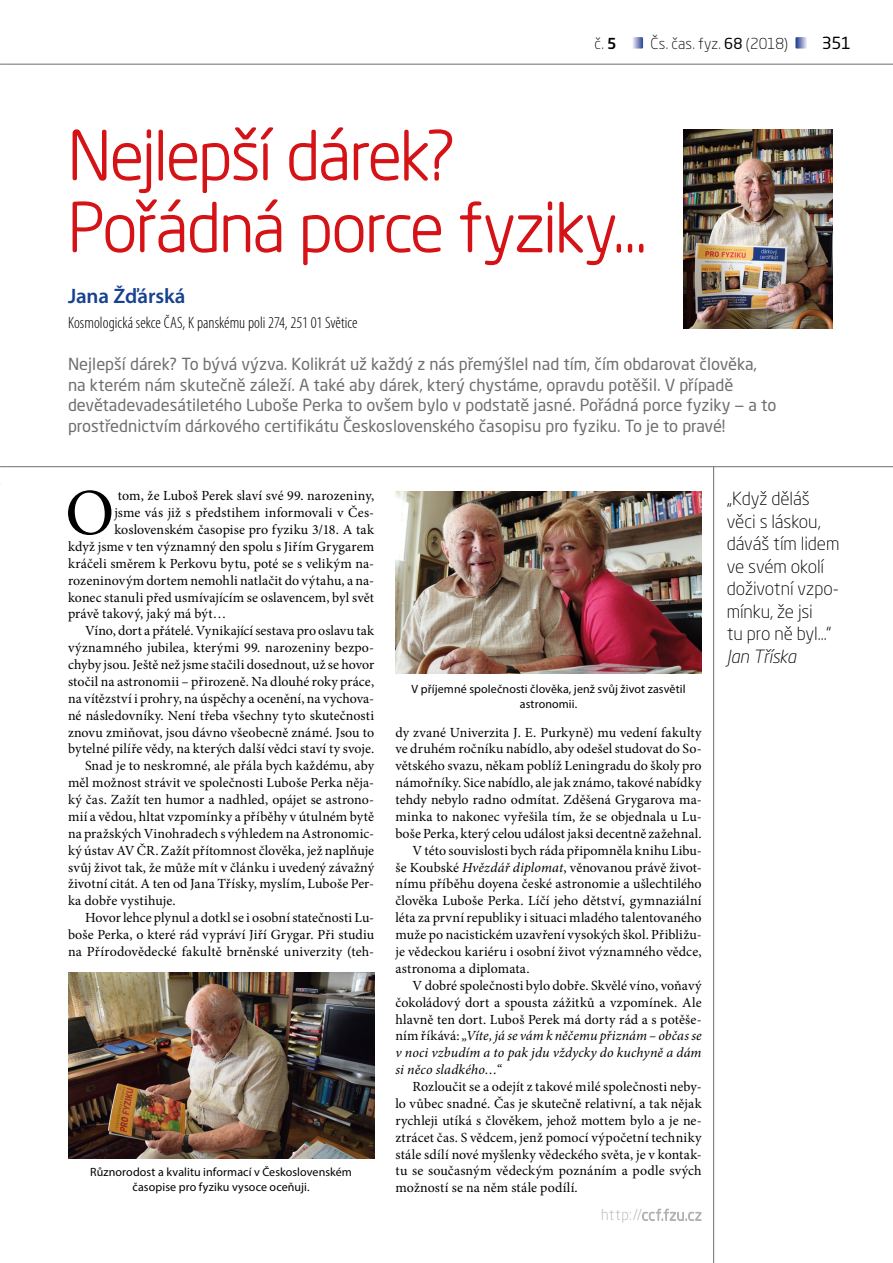
<style>
.page{position:relative;width:893px;height:1263px;background:#fff}
.page>*{position:absolute;margin:0;border:0;box-sizing:border-box;transform-origin:0 0}
.Nadpis_velký{font:300 66px/72px "Neo Sans Pro";letter-spacing:-.015em;color:#d51317}
.normální_Inic{font:65.85px "Minion Pro";color:#000}
.autor{font:600 21px "Myriad Pro";letter-spacing:-.005em;color:#174290}
.citát{font:300 18px/22.5px "Neo Sans Pro";letter-spacing:-.005em;color:#000}
.perex{font:16.5px/20.7px "Neo Sans Pro";color:#706f6f}
.autor-adresa{font:300 condensed 16.5px "Myriad Pro";color:#000}
.t1{font:16.5px "Neo Sans Pro";color:#000}
.t2{font:300 15px "Neo Sans Pro";letter-spacing:.005em;color:#000}
.normální{font:13.95px/16.8px "Minion Pro";letter-spacing:.005em;color:#000;text-align:justify}
.normální_Inic-2{font:13.95px "Minion Pro";letter-spacing:.005em;color:#000}
.popisek8{font:12px/15px "Myriad Pro";letter-spacing:.01em;color:#000;text-align:center}
.s1{font-weight:500}
.s2{font-weight:400}
.s3{font-style:italic}
</style>
<div class="page">
<hr style="left:0;top:64px;width:893px;height:1px;background:#706f6f">
<svg style="left:633px;top:37px;width:10px;height:12px"></svg>
<svg style="left:795px;top:37px;width:12px;height:12px"></svg>
<svg style="left:642px;top:1209px;width:59px;height:12px"></svg>
<hr style="left:713px;top:467px;width:1px;height:796px;background:#706f6f">
<svg style="left:289px;top:127px;width:164px;height:54px"></svg>
<svg style="left:72px;top:127px;width:210px;height:126px"></svg>
<svg style="left:303px;top:215px;width:138px;height:51px"></svg>
<svg style="left:460px;top:201px;width:92px;height:65px"></svg>
<div style="left:548px;top:215px;width:4px;height:38px;border:2px solid #d51317"></div>
<svg style="left:639px;top:244px;width:4px;height:9px"></svg>
<svg style="left:628px;top:244px;width:4px;height:9px"></svg>
<svg style="left:559px;top:201px;width:62px;height:65px"></svg>
<img style="left:683px;top:129px;width:149px;height:200px">
<img style="left:395px;top:492px;width:307px;height:181px">
<img style="left:68px;top:973px;width:306px;height:185px">
<hr style="left:0;top:466px;width:893px;height:1px;background:#706f6f">
<p class="t2" style="left:595px;top:34px;width:23px">č. <span class="s1">5</span></p>
<p class="t2" style="left:651px;top:34px;width:139px">Čs. čas. fyz. <span class="s2">68</span> (2018)</p>
<p class="t1" style="left:822px;top:32px;width:31px">351</p>
<p class="Nadpis_velký" style="left:68px;top:119px;width:580px">Nejlepší dárek?<br>Pořádná porce fyziky…</p>
<p class="autor" style="left:68px;top:283px;width:119px">Jana Žďárská</p>
<p class="autor-adresa" style="left:68px;top:313px;width:291px">Kosmologická sekce ČAS, K panskému poli 274, 251 01 Světice</p>
<p class="perex" style="left:68px;top:353px;width:710px">Nejlepší dárek? To bývá výzva. Kolikrát už každý z nás přemýšlel nad tím, čím obdarovat člověka, na kterém nám skutečně záleží. A také aby dárek, který chystáme, opravdu potěšil. V případě devětadevadesátiletého Luboše Perka to ovšem bylo v podstatě jasné. Pořádná porce fyziky a to prostřednictvím dárkového certifikátu Československého časopisu pro fyziku. To je to pravé!</p>
<p class="normální_Inic" style="left:65px;top:469px;width:51px">O</p>
<p class="normální_Inic-2" style="left:118px;top:486px;width:258px">tom, že Luboš Perek slaví své 99. narozeniny,</p>
<p class="normální_Inic-2" style="left:114px;top:503px;width:261px">jsme vás již s předstihem informovali v Čes-</p>
<p class="normální_Inic-2" style="left:114px;top:520px;width:261px">koslovenském časopise pro fyziku 3/18. A tak</p>
<p class="normální_Inic-2" style="left:68px;top:537px;width:308px">když jsme v ten významný den spolu s Jiřím Grygarem</p>
<p class="normální_Inic-2" style="left:68px;top:554px;width:308px">kráčeli směrem k Perkovu bytu, poté se s velikým na-</p>
<p class="normální_Inic-2" style="left:68px;top:571px;width:308px">rozeninovým dortem nemohli natlačit do výtahu, a na-</p>
<p class="normální_Inic-2" style="left:68px;top:588px;width:308px">konec stanuli před usmívajícím se oslavencem, byl svět</p>
<p class="normální_Inic-2" style="left:68px;top:605px;width:160px">právě takový, jaký má být…</p>
<p class="normální" style="left:68px;top:622px;width:308px;text-indent:17px">Víno, dort a přátelé. Vynikající sestava pro oslavu tak významného jubilea, kterými 99. narozeniny bezpo&shy;chyby jsou. Ještě než jsme stačili dosednout, už se hovor stočil na astronomii – přirozeně. Na dlouhé roky práce, na vítězství i prohry, na úspěchy a ocenění, na vychova&shy;né následovníky. Není třeba všechny tyto skutečnosti znovu zmiňovat, jsou dávno všeobecně známé. Jsou to bytelné pilíře vědy, na kterých další vědci staví ty svoje.</p>
<p class="normální" style="left:68px;top:757px;width:308px;text-indent:17px">Snad je to neskromné, ale přála bych každému, aby měl možnost strávit ve společnosti Luboše Perka něja&shy;ký čas. Zažít ten humor a nadhled, opájet se astrono&shy;mií a vědou, hltat vzpomínky a příběhy v útulném bytě na pražských Vinohradech s výhledem na Astronomic&shy;ký ústav AV ČR. Zažít přítomnost člověka, jež naplňuje svůj život tak, že může mít v článku i uvedený závažný životní citát. A ten od Jana Třísky, myslím, Luboše Per&shy;ka dobře vystihuje.</p>
<p class="normální" style="left:68px;top:909px;width:308px;text-indent:17px">Hovor lehce plynul a dotkl se i osobní statečnosti Lu&shy;boše Perka, o které rád vypráví Jiří Grygar. Při studiu na Přírodovědecké fakultě brněnské univerzity (teh-</p>
<p class="popisek8" style="left:90px;top:1164px;width:263px">Různorodost a kvalitu informací v Československém časopise pro fyziku vysoce oceňuji.</p>
<p class="popisek8" style="left:412px;top:682px;width:275px">V příjemné společnosti člověka, jenž svůj život zasvětil astronomii.</p>
<p class="normální" style="left:395px;top:724px;width:308px">dy zvané Univerzita J. E. Purkyně) mu vedení fakulty ve druhém ročníku nabídlo, aby odešel studovat do So&shy;větského svazu, někam poblíž Leningradu do školy pro námořníky. Sice nabídlo, ale jak známo, takové nabídky tehdy nebylo radno odmítat. Zděšená Grygarova ma&shy;minka to nakonec vyřešila tím, že se objednala u Lu&shy;boše Perka, který celou událost jaksi decentně zažehnal.</p>
<p class="normální" style="left:395px;top:842px;width:308px;text-indent:17px">V této souvislosti bych ráda připomněla knihu Libu&shy;še Koubské <span class="s3">Hvězdář diplomat</span>, věnovanou právě život&shy;nímu příběhu doyena české astronomie a ušlechtilého člověka Luboše Perka. Líčí jeho dětství, gymnaziální léta za první republiky i situaci mladého talentovaného muže po nacistickém uzavření vysokých škol. Přibližu&shy;je vědeckou kariéru i osobní život významného vědce, astronoma a diplomata.</p>
<p class="normální" style="left:395px;top:977px;width:308px;text-indent:17px">V dobré společnosti bylo dobře. Skvělé víno, voňavý čokoládový dort a spousta zážitků a vzpomínek. Ale hlavně ten dort. Luboš Perek má dorty rád a s potěše&shy;ním říkává: <span class="s3">„Víte, já se vám k něčemu přiznám – občas se v noci vzbudím a to pak jdu vždycky do kuchyně a dám si něco sladkého…“</span></p>
<p class="normální" style="left:395px;top:1078px;width:308px;text-indent:17px">Rozloučit se a odejít z takové milé společnosti neby&shy;lo vůbec snadné. Čas je skutečně relativní, a tak nějak rychleji utíká s člověkem, jehož mottem bylo a je ne&shy;ztrácet čas. S vědcem, jenž pomocí výpočetní techniky stále sdílí nové myšlenky vědeckého světa, je v kontak&shy;tu se současným vědeckým poznáním a podle svých možností se na něm stále podílí.</p>
<p class="citát" style="left:727px;top:487px;width:114px">„Když děláš věci s láskou, dáváš tím lidem ve svém okolí doživotní vzpo&shy;mínku, že jsi<br>tu pro ně byl...“<br><span class="s3">Jan Tříska</span></p>
</div>
